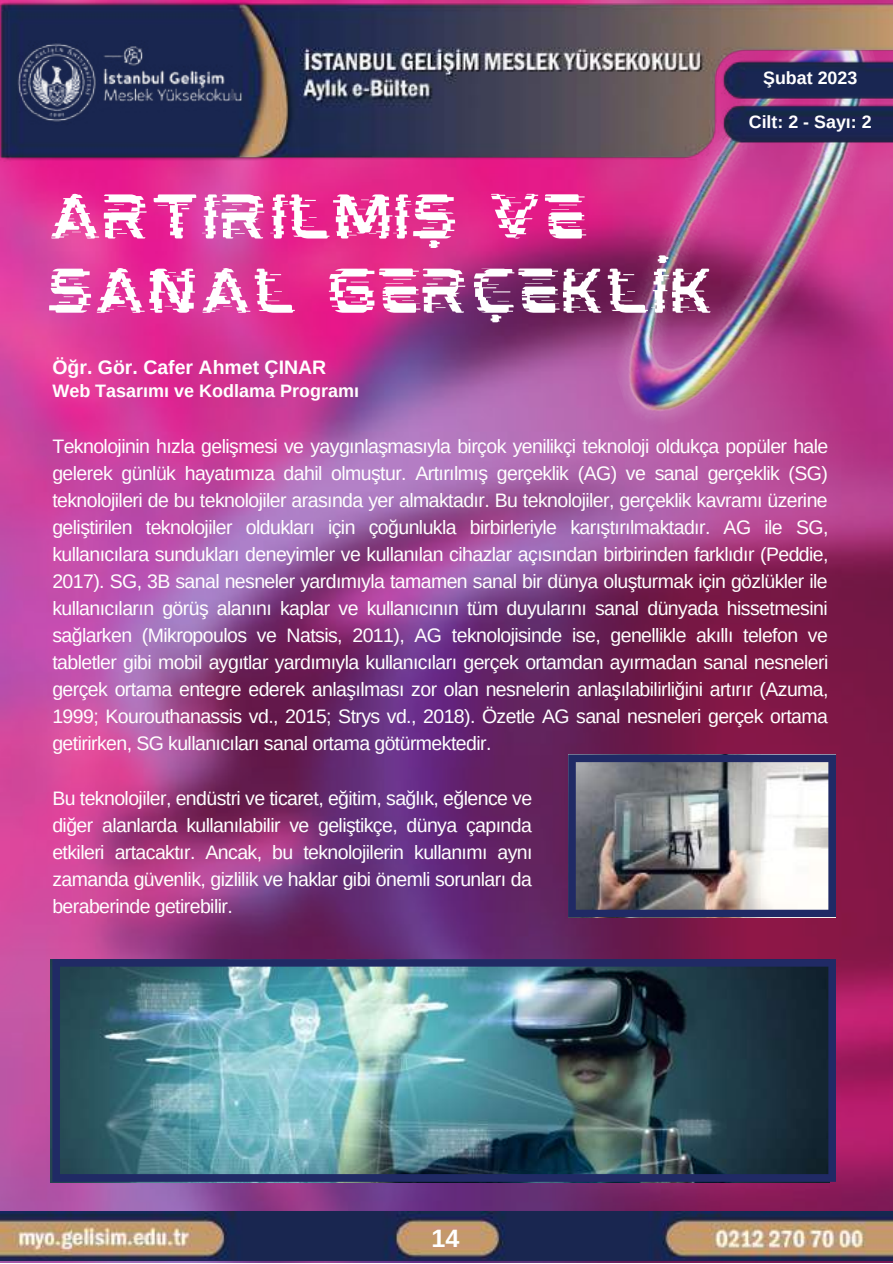
<style>
.page{position:relative;width:893px;height:1264px;background:#fff}
.page>*{position:absolute;margin:0;border:0;box-sizing:border-box;transform-origin:0 0}
.t1{font:53.4px/74.2px "mokotoglitchmark I";color:#fff}
.t2{font:700 25.2px "Arimo";color:#fff}
.t3{font:19.5px/27px "Arimo";letter-spacing:-.03em;color:#fff;text-align:justify}
.t4{font:700 19.5px "Arimo";color:#fff}
.t5{font:700 18px "Arimo";color:#fff}
.t6{font:700 17.85px "Arimo";color:#fff}
</style>
<div class="page">
<img style="left:0;top:162px;width:892px;height:1100px">
<img style="left:0;top:1211px;width:892px;height:49px">
<img style="left:538px;top:162px;width:354px;height:273px">
<img style="left:0;top:0;width:892px;height:162px">
<img style="left:4px;top:16px;width:248px;height:129px">
<img style="left:52px;top:959px;width:783px;height:222px">
<img style="left:568px;top:754px;width:267px;height:163px">
<h1 class="t1" style="left:48px;top:188px;width:670px">ARTIRILMIS VE<br>SANAL GERCEKLIK</h1>
<h1 class="t1" style="left:426px;top:197px;width:20px">.</h1>
<h1 class="t1" style="left:654px;top:212px;width:20px">.</h1>
<h1 class="t1" style="left:487px;top:272px;width:20px">.</h1>
<p class="t4" style="left:52px;top:356px;width:275px">Öğr. Gör. Cafer Ahmet ÇINAR</p>
<p class="t5" style="left:52px;top:381px;width:308px">Web Tasarımı ve Kodlama Programı</p>
<p class="t6" style="left:763px;top:68px;width:96px">Şubat 2023</p>
<p class="t6" style="left:748px;top:112px;width:124px">Cilt: 2 - Sayı: 2</p>
<p class="t3" style="left:52px;top:433px;width:777px">Teknolojinin hızla gelişmesi ve yaygınlaşmasıyla birçok yenilikçi teknoloji oldukça popüler hale gelerek günlük hayatımıza dahil olmuştur. Artırılmış gerçeklik (AG) ve sanal gerçeklik (SG) teknolojileri de bu teknolojiler arasında yer almaktadır. Bu teknolojiler, gerçeklik kavramı üzerine geliştirilen teknolojiler oldukları için çoğunlukla birbirleriyle karıştırılmaktadır. AG ile SG, kullanıcılara sundukları deneyimler ve kullanılan cihazlar açısından birbirinden farklıdır (Peddie, 2017). SG, 3B sanal nesneler yardımıyla tamamen sanal bir dünya oluşturmak için gözlükler ile kullanıcıların görüş alanını kaplar ve kullanıcının tüm duyularını sanal dünyada hissetmesini sağlarken (Mikropoulos ve Natsis, 2011), AG teknolojisinde ise, genellikle akıllı telefon ve tabletler gibi mobil aygıtlar yardımıyla kullanıcıları gerçek ortamdan ayırmadan sanal nesneleri gerçek ortama entegre ederek anlaşılması zor olan nesnelerin anlaşılabilirliğini artırır (Azuma, 1999; Kourouthanassis vd., 2015; Strys vd., 2018). Özetle AG sanal nesneleri gerçek ortama getirirken, SG kullanıcıları sanal ortama götürmektedir.</p>
<p class="t3" style="left:52px;top:784px;width:481px">Bu teknolojiler, endüstri ve ticaret, eğitim, sağlık, eğlence ve diğer alanlarda kullanılabilir ve geliştikçe, dünya çapında etkileri artacaktır. Ancak, bu teknolojilerin kullanımı aynı zamanda güvenlik, gizlilik ve haklar gibi önemli sorunları da beraberinde getirebilir.</p>
<p class="t2" style="left:431px;top:1224px;width:29px">14</p>
</div>
